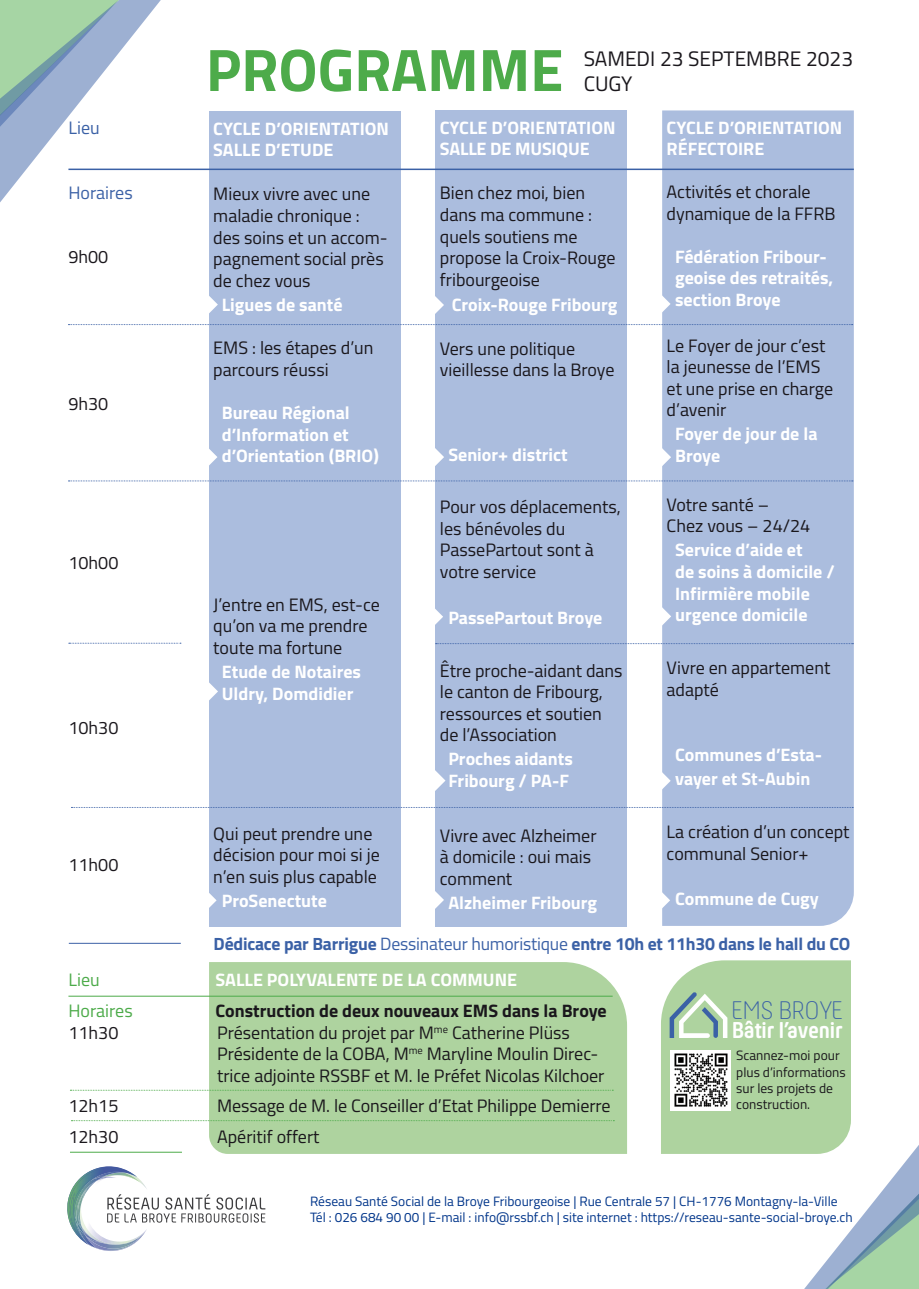
<style>
.page{position:relative;width:919px;height:1289px;background:#fff}
.page>*{position:absolute;margin:0;border:0;box-sizing:border-box;transform-origin:0 0}
.t1{font:700 60px "Cairo";color:#4dab4a}
.t2{font:300 26.4px "Hansom FY";color:#3b61a6}
.t3{font:700 23.85px "Hansom FY";color:#fff}
.t4{font:21px/25.5px "Cairo";color:#1a171c}
.t5{font:18px/21.6px "Cairo";color:#1a171c}
.t6{font:700 18px/21.6px "Cairo";color:#fff}
.t7{font:700 18px "Cairo";color:#1a171c}
.t8{font:18px "Cairo";color:#4dab4a}
.t9{font:18px "Cairo";color:#3b61a6}
.t10{font:700 17.7px "Cairo";letter-spacing:-.01em;color:#3b61a6}
.t11{font:13.5px/16.2px "Cairo";color:#00358a}
.t12{font:13.5px/16.2px "Cairo";color:#1a171c}
.s1{font-weight:400}
</style>
<div class="page">
<img style="left:96px;top:1248px;width:30px;height:2px">
<svg style="left:67px;top:1166px;width:198px;height:82px"></svg>
<div style="left:209px;top:962px;width:418px;height:191px;background:#aed39f"></div>
<div style="left:662px;top:110px;width:191px;height:815px;background:#abbdde"></div>
<div style="left:209px;top:111px;width:191px;height:816px;background:#abbdde"></div>
<div style="left:435px;top:110px;width:192px;height:817px;background:#abbdde"></div>
<hr style="left:68px;top:168px;width:785px;height:2px;background:#3b61a6">
<svg style="left:68px;top:324px;width:784px;height:1px"></svg>
<svg style="left:68px;top:480px;width:784px;height:1px"></svg>
<svg style="left:71px;top:807px;width:782px;height:1px"></svg>
<svg style="left:435px;top:643px;width:418px;height:1px"></svg>
<svg style="left:69px;top:643px;width:112px;height:1px"></svg>
<hr style="left:68px;top:995px;width:544px;height:1px;background:#4dab4a">
<svg style="left:209px;top:296px;width:9px;height:17px"></svg>
<svg style="left:435px;top:296px;width:9px;height:18px"></svg>
<svg style="left:662px;top:291px;width:8px;height:26px"></svg>
<svg style="left:209px;top:449px;width:8px;height:17px"></svg>
<svg style="left:435px;top:448px;width:9px;height:18px"></svg>
<svg style="left:662px;top:444px;width:9px;height:26px"></svg>
<svg style="left:435px;top:609px;width:8px;height:16px"></svg>
<svg style="left:662px;top:603px;width:9px;height:26px"></svg>
<svg style="left:662px;top:767px;width:8px;height:27px"></svg>
<svg style="left:435px;top:770px;width:10px;height:21px"></svg>
<svg style="left:209px;top:682px;width:9px;height:18px"></svg>
<svg style="left:209px;top:893px;width:7px;height:15px"></svg>
<svg style="left:435px;top:891px;width:9px;height:18px"></svg>
<hr style="left:69px;top:942px;width:112px;height:1px;background:#3b61a6">
<svg style="left:0;top:0;width:161px;height:202px"></svg>
<svg style="left:661px;top:960px;width:257px;height:328px"></svg>
<img style="left:670px;top:1050px;width:60px;height:60px">
<svg style="left:662px;top:887px;width:8px;height:26px"></svg>
<svg style="left:70px;top:1089px;width:543px;height:1px"></svg>
<svg style="left:71px;top:1120px;width:543px;height:1px"></svg>
<hr style="left:70px;top:1151px;width:112px;height:1px;background:#4dab4a">
<p class="t9" style="left:68px;top:114px;width:33px">Lieu</p>
<p class="t9" style="left:68px;top:179px;width:66px">Horaires</p>
<p class="t5" style="left:68px;top:246px;width:41px">9h00</p>
<p class="t5" style="left:68px;top:392px;width:41px">9h30</p>
<p class="t5" style="left:68px;top:552px;width:51px">10h00</p>
<p class="t5" style="left:68px;top:717px;width:51px">10h30</p>
<p class="t5" style="left:68px;top:853px;width:51px">11h00</p>
<h1 class="t1" style="left:206px;top:21px;width:359px">PROGRAMME</h1>
<p class="t4" style="left:583px;top:46px;width:271px">SAMEDI 23 SEPTEMBRE 2023<br>CUGY</p>
<p class="t6" style="left:213px;top:118px;width:177px">CYCLE D’ORIENTATION<br>SALLE D’ETUDE</p>
<p class="t5" style="left:213px;top:183px;width:176px">Mieux vivre avec une maladie chronique : des soins et un accom&shy;pagnement social près de chez vous</p>
<p class="t6" style="left:222px;top:294px;width:122px">Ligues de santé</p>
<p class="t5" style="left:213px;top:337px;width:162px">EMS : les étapes d’un parcours réussi</p>
<p class="t6" style="left:222px;top:402px;width:159px">Bureau Régional d’Information et d’Orientation (BRIO)</p>
<p class="t5" style="left:213px;top:593px;width:168px">J’entre en EMS, est-ce qu’on va me prendre toute ma fortune</p>
<p class="t6" style="left:222px;top:661px;width:141px">Etude de Notaires<br>Uldry, Domdidier</p>
<p class="t5" style="left:213px;top:822px;width:168px">Qui peut prendre une décision pour moi si je n’en suis plus capable</p>
<p class="t6" style="left:222px;top:889px;width:107px">ProSenectute</p>
<p class="t6" style="left:440px;top:116px;width:177px">CYCLE D’ORIENTATION<br>SALLE DE MUSIQUE</p>
<p class="t5" style="left:440px;top:182px;width:177px">Bien chez moi, bien dans ma commune : quels soutiens me propose la Croix-Rouge fribourgeoise</p>
<p class="t6" style="left:451px;top:294px;width:167px">Croix-Rouge Fribourg</p>
<p class="t5" style="left:440px;top:337px;width:176px">Vers une politique vieillesse dans la Broye</p>
<p class="t6" style="left:448px;top:444px;width:121px">Senior+ district</p>
<p class="t5" style="left:440px;top:496px;width:182px">Pour vos déplacements, les bénévoles du<br>PassePartout sont à votre service</p>
<p class="t6" style="left:448px;top:606px;width:155px">PassePartout Broye</p>
<p class="t5" style="left:440px;top:659px;width:184px">Être proche-aidant dans le canton de Fribourg, ressources et soutien de l’Association</p>
<p class="t6" style="left:448px;top:748px;width:126px">Proches aidants<br>Fribourg / PA-F</p>
<p class="t5" style="left:440px;top:824px;width:158px">Vivre avec Alzheimer à domicile : oui mais comment</p>
<p class="t6" style="left:448px;top:891px;width:150px">Alzheimer Fribourg</p>
<p class="t6" style="left:666px;top:116px;width:177px">CYCLE D’ORIENTATION<br>RÉFECTOIRE</p>
<p class="t5" style="left:666px;top:181px;width:170px">Activités et chorale dynamique de la FFRB</p>
<p class="t6" style="left:675px;top:245px;width:160px">Fédération Fribour&shy;geoise des retraités, section Broye</p>
<p class="t5" style="left:666px;top:334px;width:168px">Le Foyer de jour c’est la jeunesse de l’EMS et une prise en charge d’avenir</p>
<p class="t6" style="left:675px;top:423px;width:144px">Foyer de jour de la<br>Broye</p>
<p class="t5" style="left:666px;top:493px;width:145px">Votre santé –<br>Chez vous – 24/24</p>
<p class="t6" style="left:675px;top:539px;width:161px">Service d’aide et<br>de soins à domicile /<br>Infirmière mobile urgence domicile</p>
<p class="t5" style="left:666px;top:657px;width:165px">Vivre en appartement adapté</p>
<p class="t6" style="left:675px;top:742px;width:148px;line-height:24px">Communes d’Esta&shy;vayer et St-Aubin</p>
<p class="t5" style="left:666px;top:821px;width:184px">La création d’un concept communal Senior+</p>
<p class="t6" style="left:675px;top:888px;width:145px">Commune de Cugy</p>
<p class="t10" style="left:213px;top:929px;width:638px">Dédicace par Barrigue <span class="s1">Dessinateur humoristique</span> entre 10h et 11h30 dans le hall du CO</p>
<p class="t8" style="left:68px;top:966px;width:33px">Lieu</p>
<p class="t6" style="left:215px;top:968px;width:303px">SALLE POLYVALENTE DE LA COMMUNE</p>
<p class="t8" style="left:68px;top:997px;width:66px">Horaires</p>
<p class="t7" style="left:215px;top:996px;width:393px">Construction de deux nouveaux EMS dans la Broye</p>
<p class="t5" style="left:68px;top:1021px;width:51px">11h30</p>
<p class="t5" style="left:217px;top:1021px;width:389px">Présentation du projet par M<sup>me</sup> Catherine Plüss<br>Présidente de la COBA, M<sup>me</sup> Maryline Moulin Direc&shy;trice adjointe RSSBF et M. le Préfet Nicolas Kilchoer</p>
<p class="t5" style="left:68px;top:1094px;width:51px">12h15</p>
<p class="t5" style="left:217px;top:1094px;width:395px">Message de M. le Conseiller d’Etat Philippe Demierre</p>
<p class="t5" style="left:68px;top:1126px;width:51px">12h30</p>
<p class="t5" style="left:217px;top:1126px;width:104px">Apéritif offert</p>
<h2 class="t2" style="left:731px;top:994px;width:113px">EMS BROYE</h2>
<h3 class="t3" style="left:732px;top:1016px;width:112px">Bâtir l’avenir</h3>
<p class="t12" style="left:736px;top:1047px;width:111px">Scannez-moi pour plus d’informations sur les projets de construction.</p>
<p class="t11" style="left:310px;top:1193px;width:544px">Réseau Santé Social de la Broye Fribourgeoise | Rue Centrale 57 | CH-1776 Montagny-la-Ville<br>Tél : 026 684 90 00 | E-mail : info@rssbf.ch | site internet : https://reseau-sante-social-broye.ch</p>
</div>
